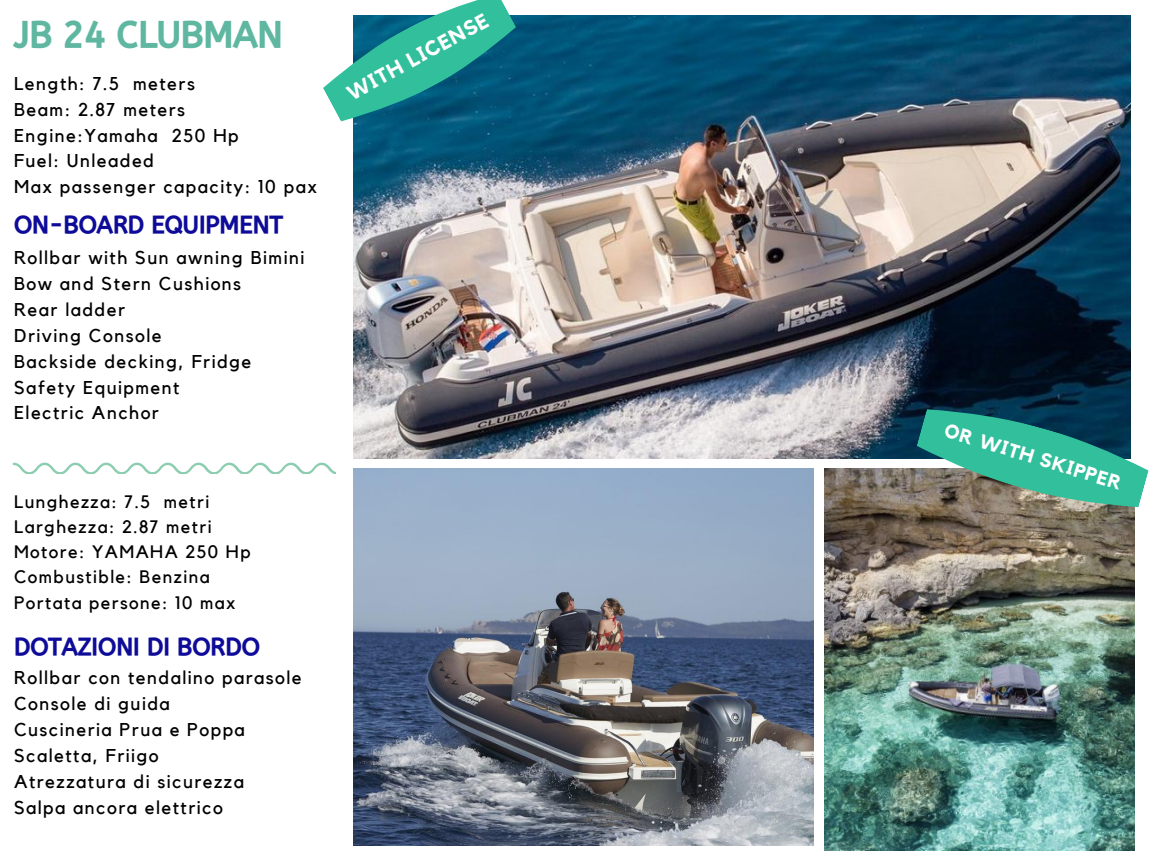
<style>
.page{position:relative;width:1152px;height:864px;background:#fff}
.page>*{position:absolute;margin:0;border:0;box-sizing:border-box;transform-origin:0 0}
.t1{font:36px "CA Generated";color:#5fb7a1}
.t2{font:24px "CA Generated";color:#0e0b99}
.t3{font:700 21px "Kollektif";color:#fff}
.t4{font:700 19.5px "Kollektif";color:#fff}
.t5{font:18.45px/25.8px "Kollektif";letter-spacing:.08em;color:#000}
.t6{font:18px/25.2px "Kollektif";letter-spacing:.08em;color:#000}
</style>
<div class="page">
<svg style="left:13px;top:463px;width:322px;height:11px"></svg>
<img style="left:353px;top:15px;width:778px;height:443px">
<svg style="left:323px;top:0;width:193px;height:121px"></svg>
<img style="left:825px;top:469px;width:309px;height:381px">
<img style="left:353px;top:469px;width:460px;height:377px">
<svg style="left:917px;top:409px;width:232px;height:98px"></svg>
<h1 class="t1" style="left:14px;top:14px;width:270px">JB 24 CLUBMAN</h1>
<p class="t5" style="left:14px;top:71px;width:304px">Length: 7.5 meters<br>Beam: 2.87 meters<br>Engine:Yamaha 250 Hp<br>Fuel: Unleaded<br>Max passenger capacity: 10 pax</p>
<h2 class="t2" style="left:14px;top:211px;width:270px">ON-BOARD EQUIPMENT</h2>
<p class="t5" style="left:14px;top:246px;width:292px">Rollbar with Sun awning Bimini<br>Bow and Stern Cushions<br>Rear ladder<br>Driving Console<br>Backside decking, Fridge<br>Safety Equipment<br>Electric Anchor</p>
<p class="t3" style="left:344px;top:86px;width:159px;rotate:-29deg">WITH LICENSE</p>
<p class="t6" style="left:14px;top:490px;width:238px">Lunghezza: 7.5 metri<br>Larghezza: 2.87 metri<br>Motore: YAMAHA 250 Hp<br>Combustible: Benzina<br>Portata persone: 10 max</p>
<h2 class="t2" style="left:14px;top:633px;width:248px">DOTAZIONI DI BORDO</h2>
<p class="t5" style="left:14px;top:666px;width:289px">Rollbar con tendalino parasole<br>Console di guida<br>Cuscineria Prua e Poppa<br>Scaletta, Friigo<br>Atrezzatura di sicurezza<br>Salpa ancora elettrico</p>
<p class="t4" style="left:948px;top:421px;width:186px;rotate:17deg">OR WITH SKIPPER</p>
</div>
